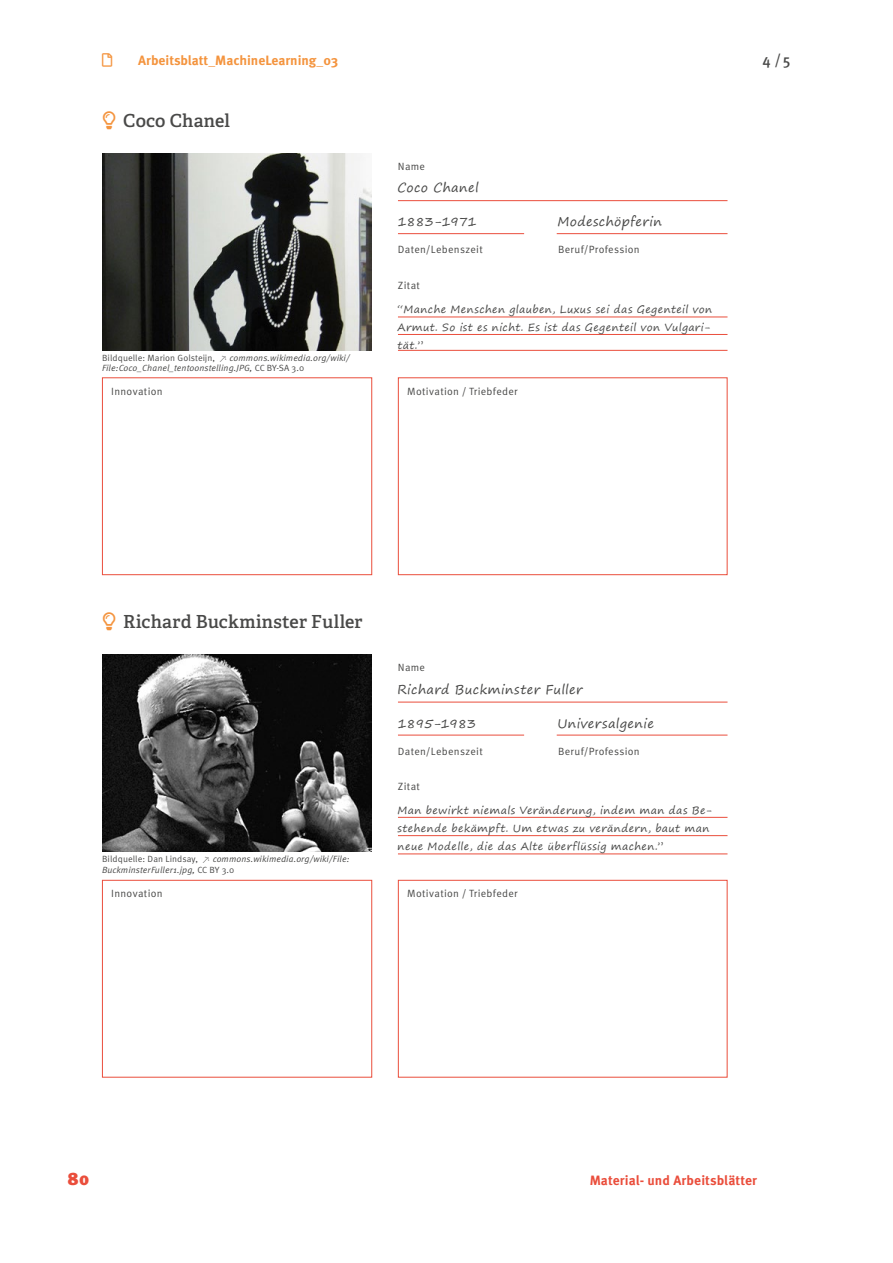
<style>
.page{position:relative;width:893px;height:1263px;background:#fff}
.page>*{position:absolute;margin:0;border:0;box-sizing:border-box;transform-origin:0 0}
.t1{font:600 18px "Adelle";letter-spacing:.01em;color:#494948}
.t2{font:900 18px "Meta Pro";color:#ea4e3c}
.t3{font:500 15px "Meta Pro";color:#494948}
.t4{font:700 13.5px "Meta Pro";color:#f4943e}
.t5{font:700 13.5px "Meta Pro";letter-spacing:.01em;color:#ea4e3c}
.t6{font:12.75px "Segoe Print";letter-spacing:.03em;color:#494948}
.t7{font:12.75px "Segoe Print";letter-spacing:-.035em;color:#494948}
.t8{font:10.5px/18px "Segoe Print";letter-spacing:.04em;color:#494948}
.t9{font:10.5px "Meta Pro";letter-spacing:.03em;color:#494948}
.t10{font:italic 9px/10.5px "Meta Pro";letter-spacing:.01em;color:#494948}
.s1{color:#f4943e}
.s2{font-style:normal}
</style>
<div class="page">
<img style="left:102px;top:153px;width:269px;height:197px">
<div style="left:102px;top:377px;width:270px;height:198px;border:1px solid #ea4e3c"></div>
<div style="left:398px;top:377px;width:329px;height:198px;border:1px solid #ea4e3c"></div>
<hr style="left:398px;top:350px;width:329px;height:1px;background:#ea4e3c">
<hr style="left:398px;top:317px;width:329px;height:1px;background:#ea4e3c">
<hr style="left:398px;top:334px;width:329px;height:1px;background:#ea4e3c">
<hr style="left:398px;top:200px;width:329px;height:1px;background:#ea4e3c">
<hr style="left:398px;top:233px;width:126px;height:1px;background:#ea4e3c">
<hr style="left:557px;top:233px;width:170px;height:1px;background:#ea4e3c">
<img style="left:102px;top:655px;width:269px;height:197px">
<div style="left:102px;top:880px;width:270px;height:197px;border:1px solid #ea4e3c"></div>
<div style="left:398px;top:880px;width:329px;height:197px;border:1px solid #ea4e3c"></div>
<hr style="left:398px;top:853px;width:329px;height:1px;background:#ea4e3c">
<hr style="left:398px;top:817px;width:329px;height:1px;background:#ea4e3c">
<hr style="left:398px;top:835px;width:329px;height:1px;background:#ea4e3c">
<hr style="left:398px;top:702px;width:329px;height:1px;background:#ea4e3c">
<hr style="left:398px;top:735px;width:126px;height:1px;background:#ea4e3c">
<hr style="left:557px;top:735px;width:170px;height:1px;background:#ea4e3c">
<p class="t4" style="left:138px;top:52px;width:201px">Arbeitsblatt_MachineLearning_03</p>
<h2 class="t3" style="left:762px;top:51px;width:30px">4 /5</h2>
<h1 class="t1" style="left:102px;top:109px;width:129px"><span class="s1">●▼◆●</span> Coco Chanel</h1>
<p class="t10" style="left:102px;top:353px;width:249px"><span class="s2">Bildquelle: Marion Golsteijn, ↗</span> commons.wikimedia.org/wiki/<br>File:Coco_Chanel_tentoonstelling.JPG, <span class="s2">CC BY-SA 3.0</span></p>
<p class="t9" style="left:398px;top:160px;width:29px">Name</p>
<p class="t6" style="left:398px;top:176px;width:83px">Coco Chanel</p>
<p class="t7" style="left:398px;top:211px;width:81px">1883-1971</p>
<p class="t9" style="left:398px;top:243px;width:86px">Daten/Lebenszeit</p>
<p class="t9" style="left:398px;top:278px;width:23px">Zitat</p>
<p class="t6" style="left:557px;top:211px;width:106px">Modeschöpferin</p>
<p class="t9" style="left:558px;top:243px;width:83px">Beruf/Profession</p>
<p class="t8" style="left:398px;top:300px;width:316px">“Manche Menschen glauben, Luxus sei das Gegenteil von<br>Armut. So ist es nicht. Es ist das Gegenteil von Vulgari&shy;tät.”</p>
<p class="t9" style="left:111px;top:384px;width:53px">Innovation</p>
<p class="t9" style="left:407px;top:384px;width:112px">Motivation / Triebfeder</p>
<h1 class="t1" style="left:102px;top:610px;width:262px"><span class="s1">●▼◆●</span> Richard Buckminster Fuller</h1>
<p class="t10" style="left:102px;top:854px;width:249px"><span class="s2">Bildquelle: Dan Lindsay, ↗</span> commons.wikimedia.org/wiki/File:<br>BuckminsterFuller1.jpg, <span class="s2">CC BY 3.0</span></p>
<p class="t9" style="left:398px;top:661px;width:29px">Name</p>
<p class="t6" style="left:398px;top:678px;width:187px">Richard Buckminster Fuller</p>
<p class="t7" style="left:398px;top:712px;width:80px">1895-1983</p>
<p class="t6" style="left:557px;top:712px;width:98px">Universalgenie</p>
<p class="t9" style="left:398px;top:744px;width:86px">Daten/Lebenszeit</p>
<p class="t9" style="left:398px;top:780px;width:23px">Zitat</p>
<p class="t9" style="left:558px;top:744px;width:83px">Beruf/Profession</p>
<p class="t8" style="left:398px;top:801px;width:316px">Man bewirkt niemals Veränderung, indem man das Be&shy;stehende bekämpft. Um etwas zu verändern, baut man neue Modelle, die das Alte überflüssig machen.”</p>
<p class="t9" style="left:111px;top:887px;width:53px">Innovation</p>
<p class="t9" style="left:407px;top:887px;width:112px">Motivation / Triebfeder</p>
<h1 class="t2" style="left:68px;top:1167px;width:23px">80</h1>
<p class="t5" style="left:590px;top:1171px;width:169px">Material- und Arbeitsblätter</p>
</div>
